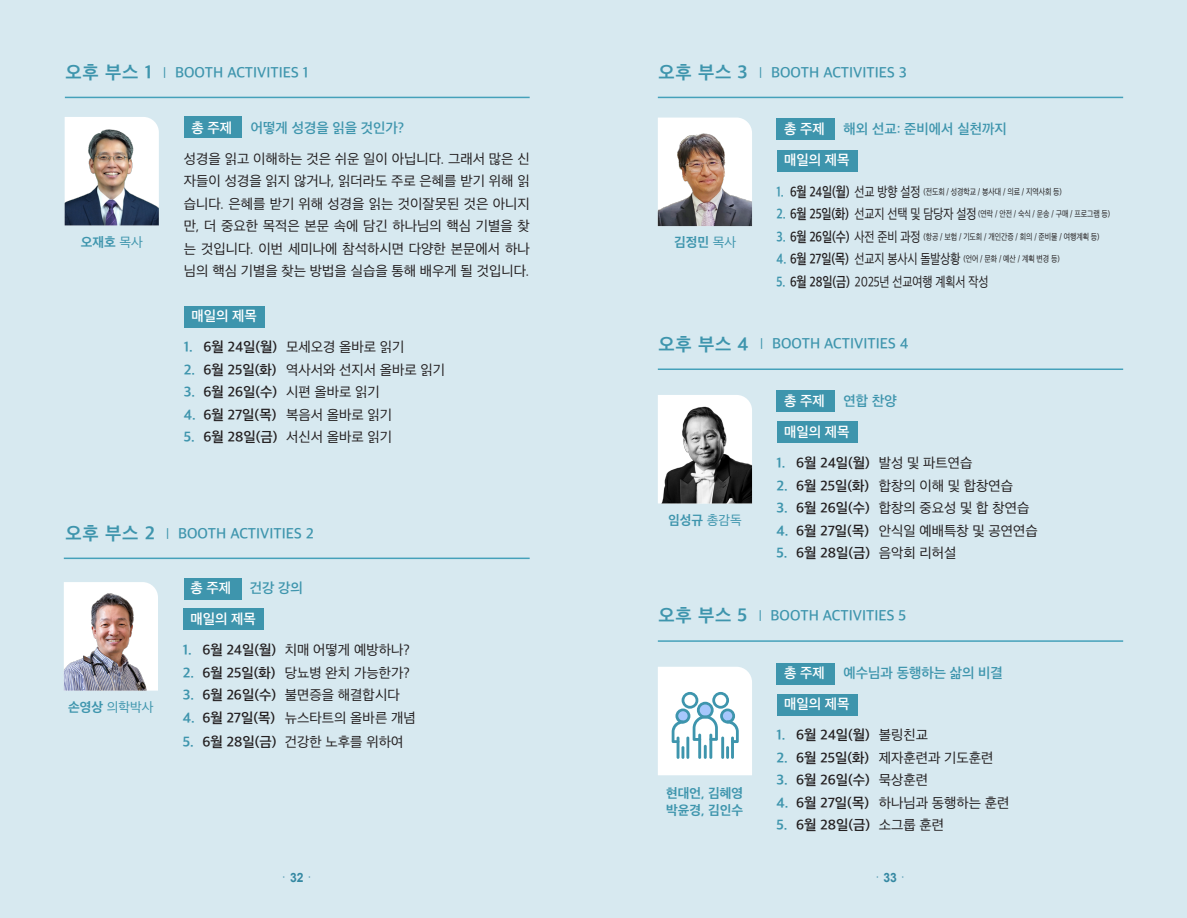
<style>
.page{position:relative;width:1187px;height:918px;background:#fff}
.page>*{position:absolute;margin:0;border:0;box-sizing:border-box;transform-origin:0 0}
.t1{font:600 15px "Apple SD Gothic Neo";color:#3e95ad}
.t2{font:14.25px/22.5px "Apple SD Gothic Neo";color:#231f20;text-align:justify}
.t3{font:600 14.25px "Apple SD Gothic Neo";color:#231f20}
.t4{font:600 14.25px "Apple SD Gothic Neo";color:#3e95ad}
.t5{font:600 14.25px "Apple SD Gothic Neo";color:#fff}
.t6{font:14.25px "Apple SD Gothic Neo";color:#231f20;scale:.82 1}
.t7{font:700 13.5px "Apple SD Gothic Neo";color:#3e95ad}
.t8{font:13.5px "Apple SD Gothic Neo";color:#3e95ad}
.t9{font:9.75px "DX Ngo Std 20";color:#3e95ad;scale:.95 1}
.t10{font:9px "Apple SD Gothic Neo";letter-spacing:-.01em;color:#231f20;scale:.82 1}
.s1{font-weight:700;font-size:18.75px}
.s2{font-weight:800}
.s3{font-weight:400}
.s4{font-weight:700;color:#3e95ad}
.s5{font-weight:600}
.s6{font-weight:700}
.s7{font-weight:700;font-size:14.25px;color:#3e95ad}
.s8{font-weight:600;font-size:14.25px}
.s9{font-size:14.25px}
.s10{font-family:"Arial";font-weight:700;font-size:12.75px}
</style>
<div class="page">
<div style="left:0;top:0;width:1186px;height:918px;background:#d7e9f0"></div>
<hr style="left:65px;top:97px;width:464px;height:1px;background:#45a1ba">
<hr style="left:64px;top:558px;width:465px;height:1px;background:#45a1ba">
<svg style="left:65px;top:117px;width:91px;height:7px"></svg>
<img style="left:65px;top:124px;width:94px;height:101px">
<svg style="left:64px;top:582px;width:87px;height:3px"></svg>
<img style="left:64px;top:585px;width:94px;height:106px">
<div style="left:184px;top:116px;width:57px;height:22px;background:#3e95ad"></div>
<div style="left:184px;top:578px;width:57px;height:21px;background:#3e95ad"></div>
<div style="left:184px;top:307px;width:81px;height:21px;background:#3e95ad"></div>
<div style="left:183px;top:608px;width:81px;height:21px;background:#3e95ad"></div>
<hr style="left:657px;top:369px;width:466px;height:1px;background:#45a1ba">
<hr style="left:657px;top:97px;width:466px;height:1px;background:#45a1ba">
<hr style="left:657px;top:640px;width:466px;height:2px;background:#45a1ba">
<img style="left:658px;top:395px;width:94px;height:108px">
<svg style="left:658px;top:667px;width:94px;height:108px;background:#e2eff3"></svg>
<svg style="left:658px;top:118px;width:94px;height:12px"></svg>
<img style="left:657px;top:130px;width:95px;height:96px">
<div style="left:776px;top:150px;width:81px;height:21px;background:#3e95ad"></div>
<div style="left:776px;top:422px;width:81px;height:21px;background:#3e95ad"></div>
<div style="left:776px;top:694px;width:81px;height:21px;background:#3e95ad"></div>
<div style="left:776px;top:119px;width:59px;height:21px;background:#3e95ad"></div>
<div style="left:776px;top:391px;width:59px;height:21px;background:#3e95ad"></div>
<div style="left:776px;top:663px;width:59px;height:21px;background:#3e95ad"></div>
<p class="t1" style="left:65px;top:64px;width:244px"><span class="s1">오후 부스 1</span> <span class="s2">–</span> BOOTH ACTIVITIES 1</p>
<p class="t7" style="left:81px;top:235px;width:63px">오재호 <span class="s3">목사</span></p>
<p class="t5" style="left:191px;top:120px;width:42px">총 주제</p>
<p class="t4" style="left:251px;top:120px;width:155px">어떻게 성경을 읽을 것인가?</p>
<p class="t2" style="left:184px;top:148px;width:347px">성경을 읽고 이해하는 것은 쉬운 일이 아닙니다. 그래서 많은 신 자들이 성경을 읽지 않거나, 읽더라도 주로 은혜를 받기 위해 읽 습니다. 은혜를 받기 위해 성경을 읽는 것이잘못된 것은 아니지 만, 더 중요한 목적은 본문 속에 담긴 하나님의 핵심 기별을 찾 는 것입니다. 이번 세미나에 참석하시면 다양한 본문에서 하나 님의 핵심 기별을 찾는 방법을 실습을 통해 배우게 될 것입니다.</p>
<p class="t5" style="left:191px;top:308px;width:67px">매일의 제목</p>
<p class="t2" style="left:184px;top:337px;width:222px"><span class="s4">1.</span> <span class="s5">6월 24일(월)</span> 모세오경 올바로 읽기</p>
<p class="t2" style="left:184px;top:359px;width:263px"><span class="s4">2.</span> <span class="s5">6월 25일(화)</span> 역사서와 선지서 올바로 읽기</p>
<p class="t3" style="left:184px;top:384px;width:197px"><span class="s4">3.</span> 6월 26일(수) <span class="s3">시편 올바로 읽기</span></p>
<p class="t3" style="left:184px;top:407px;width:210px"><span class="s4">4.</span> 6월 27일(목) <span class="s3">복음서 올바로 읽기</span></p>
<p class="t3" style="left:184px;top:429px;width:210px"><span class="s4">5.</span> 6월 28일(금) <span class="s3">서신서 올바로 읽기</span></p>
<p class="t1" style="left:65px;top:525px;width:250px"><span class="s1">오후 부스 2</span> <span class="s2">–</span> BOOTH ACTIVITIES 2</p>
<p class="t8" style="left:68px;top:700px;width:87px"><span class="s6">손영상</span> 의학박사</p>
<p class="t5" style="left:190px;top:581px;width:42px">총 주제</p>
<p class="t4" style="left:250px;top:581px;width:55px">건강 강의</p>
<p class="t5" style="left:190px;top:612px;width:67px">매일의 제목</p>
<p class="t2" style="left:183px;top:640px;width:228px"><span class="s4">1.</span> <span class="s5">6월 24일(월)</span> 치매 어떻게 예방하나?</p>
<p class="t2" style="left:183px;top:662px;width:228px"><span class="s4">2.</span> <span class="s5">6월 25일(화)</span> 당뇨병 완치 가능한가?</p>
<p class="t2" style="left:183px;top:685px;width:218px"><span class="s4">3.</span> <span class="s5">6월 26일(수)</span> 불면증을 해결합시다</p>
<p class="t2" style="left:183px;top:707px;width:234px"><span class="s4">4.</span> <span class="s5">6월 27일(목)</span> 뉴스타트의 올바른 개념</p>
<p class="t2" style="left:183px;top:731px;width:222px"><span class="s4">5.</span> <span class="s5">6월 28일(금)</span> 건강한 노후를 위하여</p>
<p class="t1" style="left:658px;top:64px;width:250px"><span class="s1">오후 부스 3</span> <span class="s2">–</span> BOOTH ACTIVITIES 3</p>
<p class="t7" style="left:674px;top:235px;width:63px">김정민 <span class="s3">목사</span></p>
<p class="t5" style="left:784px;top:122px;width:42px">총 주제</p>
<p class="t4" style="left:843px;top:122px;width:165px">해외 선교: 준비에서 실천까지</p>
<p class="t5" style="left:784px;top:153px;width:67px">매일의 제목</p>
<p class="t10" style="left:776px;top:187px;width:349px"><span class="s7">1.</span> <span class="s8">6월 24일(월)</span> <span class="s9">선교 방향 설정</span> (전도회 / 성경학교 / 봉사대 / 의료 / 지역사회 등)</p>
<p class="t10" style="left:776px;top:209px;width:408px"><span class="s7">2.</span> <span class="s8">6월 25일(화)</span> <span class="s9">선교지 선택 및 담당자 설정</span> (연락 / 안전 / 숙식 / 운송 / 구매 / 프로그램 등)</p>
<p class="t10" style="left:776px;top:232px;width:395px"><span class="s7">3.</span> <span class="s8">6월 26일(수)</span> <span class="s9">사전 준비 과정</span> (항공 / 보험 / 기도회 / 개인간증 / 회의 / 준비물 / 여행계획 등)</p>
<p class="t10" style="left:776px;top:254px;width:347px"><span class="s7">4.</span> <span class="s8">6월 27일(목)</span> <span class="s9">선교지 봉사시 돌발상황</span> (언어 / 문화 / 예산 / 계획 변경 등)</p>
<p class="t6" style="left:776px;top:274px;width:260px"><span class="s4">5.</span> <span class="s5">6월 28일(금)</span> 2025년 선교여행 계획서 작성</p>
<p class="t1" style="left:658px;top:336px;width:251px"><span class="s1">오후 부스 4</span> <span class="s2">–</span> BOOTH ACTIVITIES 4</p>
<p class="t7" style="left:668px;top:513px;width:75px">임성규 <span class="s3">총감독</span></p>
<p class="t5" style="left:784px;top:394px;width:42px">총 주제</p>
<p class="t4" style="left:843px;top:394px;width:55px">연합 찬양</p>
<p class="t5" style="left:784px;top:425px;width:67px">매일의 제목</p>
<p class="t3" style="left:776px;top:456px;width:197px"><span class="s4">1.</span> 6월 24일(월) <span class="s3">발성 및 파트연습</span></p>
<p class="t2" style="left:776px;top:475px;width:238px"><span class="s4">2.</span> <span class="s5">6월 25일(화)</span> 합창의 이해 및 합창연습</p>
<p class="t2" style="left:776px;top:498px;width:254px"><span class="s4">3.</span> <span class="s5">6월 26일(수)</span> 합창의 중요성 및 합 창연습</p>
<p class="t2" style="left:776px;top:520px;width:263px"><span class="s4">4.</span> <span class="s5">6월 27일(목)</span> 안식일 예배특창 및 공연연습</p>
<p class="t3" style="left:776px;top:546px;width:181px"><span class="s4">5.</span> 6월 28일(금) <span class="s3">음악회 리허설</span></p>
<p class="t1" style="left:658px;top:608px;width:249px"><span class="s1">오후 부스 5</span> <span class="s2">–</span> BOOTH ACTIVITIES 5</p>
<p class="t7" style="left:666px;top:786px;width:79px">현대언, 김혜영</p>
<p class="t7" style="left:666px;top:803px;width:79px">박윤경, 김인수</p>
<p class="t5" style="left:784px;top:665px;width:42px">총 주제</p>
<p class="t4" style="left:843px;top:665px;width:161px">예수님과 동행하는 삶의 비결</p>
<p class="t5" style="left:784px;top:696px;width:67px">매일의 제목</p>
<p class="t3" style="left:776px;top:727px;width:153px"><span class="s4">1.</span> 6월 24일(월) <span class="s3">볼링친교</span></p>
<p class="t2" style="left:776px;top:747px;width:218px"><span class="s4">2.</span> <span class="s5">6월 25일(화)</span> 제자훈련과 기도훈련</p>
<p class="t3" style="left:776px;top:772px;width:153px"><span class="s4">3.</span> 6월 26일(수) <span class="s3">묵상훈련</span></p>
<p class="t2" style="left:776px;top:792px;width:234px"><span class="s4">4.</span> <span class="s5">6월 27일(목)</span> 하나님과 동행하는 훈련</p>
<p class="t3" style="left:776px;top:817px;width:169px"><span class="s4">5.</span> 6월 28일(금) <span class="s3">소그룹 훈련</span></p>
<p class="t9" style="left:281px;top:872px;width:35px">· <span class="s10">32</span> ·</p>
<p class="t9" style="left:874px;top:872px;width:35px">· <span class="s10">33</span> ·</p>
</div>
